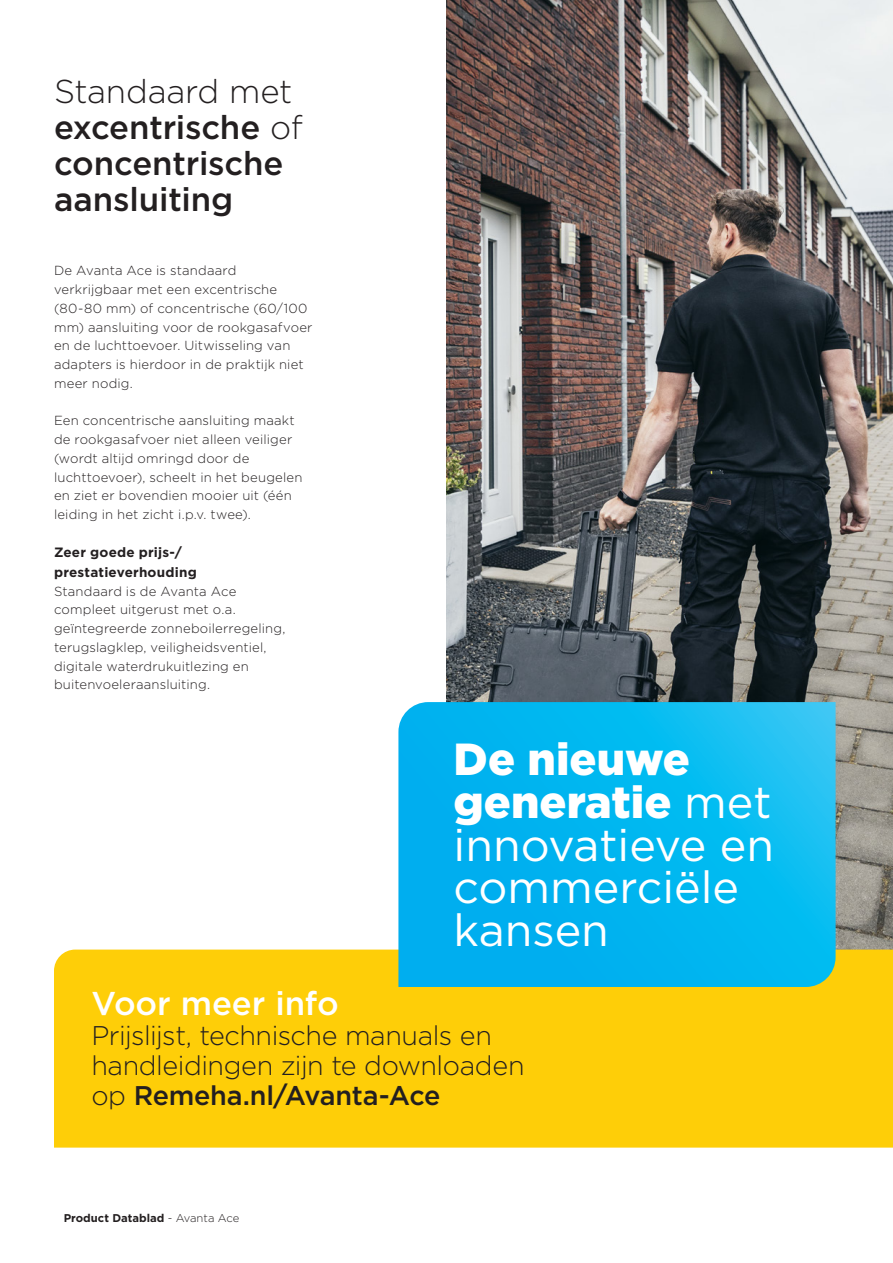
<style>
.page{position:relative;width:893px;height:1263px;background:#fff}
.page>*{position:absolute;margin:0;border:0;box-sizing:border-box;transform-origin:0 0}
.t1{font:44.85px/42.6px "Gotham";color:#fff}
.koppen_grijs{font:500 33px/36px "Gotham";letter-spacing:-.005em;color:#231f20}
.Kopregel_Serie{font:500 33px "Gotham";letter-spacing:-.005em;color:#fff}
.koppen_grijs-2{font:300 33px "Gotham";letter-spacing:-.005em;color:#231f20}
.BW_Body_copy_8_5pt{font:300 27px/30px "Gotham";letter-spacing:-.02em;color:#231f20}
.BW_Body_copy_8_5pt-2{font:500 27px "Gotham";letter-spacing:-.01em;color:#231f20}
.BW_Body_tussenkop_8{font:700 13.5px/19.5px "Gotham";letter-spacing:.015em;color:#231f20}
.BW_Body_tussenkop_8-2{font:300 13.2px/18.8px "Gotham";letter-spacing:.015em;color:#231f20}
.t2{font:700 11.25px "Gotham";color:#231f20}
.s1{font-weight:300}
.s2{font-weight:900}
</style>
<div class="page">
<img style="left:446px;top:0;width:447px;height:949px">
<div style="left:54px;top:949px;width:839px;height:198px;background:#fece08"></div>
<svg style="left:398px;top:702px;width:438px;height:285px;background:#06b6ef"></svg>
<p class="koppen_grijs-2" style="left:54px;top:70px;width:240px">Standaard met</p>
<p class="koppen_grijs" style="left:54px;top:109px;width:250px">excentrische <span class="s1">of </span>concentrische</p>
<p class="koppen_grijs" style="left:54px;top:181px;width:181px">aansluiting</p>
<p class="BW_Body_tussenkop_8-2" style="left:54px;top:261px;width:260px">De Avanta Ace is standaard verkrijgbaar met een excentrische (80-80 mm) of concentrische (60/100 mm) aansluiting voor de rookgasafvoer en de luchttoevoer. Uitwisseling van adapters is hierdoor in de praktijk niet meer nodig.</p>
<p class="BW_Body_tussenkop_8-2" style="left:54px;top:411px;width:250px">Een concentrische aansluiting maakt de rookgasafvoer niet alleen veiliger (wordt altijd omringd door de luchttoevoer), scheelt in het beugelen en ziet er bovendien mooier uit (één leiding in het zicht i.p.v. twee).</p>
<p class="BW_Body_tussenkop_8" style="left:54px;top:543px;width:144px">Zeer goede prijs-/ prestatieverhouding</p>
<p class="BW_Body_tussenkop_8-2" style="left:54px;top:581px;width:233px">Standaard is de Avanta Ace compleet uitgerust met o.a. geïntegreerde zonneboilerregeling, terugslagklep, veiligheidsventiel, digitale waterdrukuitlezing en buitenvoeleraansluiting.</p>
<p class="t1" style="left:454px;top:737px;width:322px"><span class="s2">De nieuwe generatie</span> met innovatieve en commerciële kansen</p>
<p class="Kopregel_Serie" style="left:91px;top:984px;width:249px">Voor meer info</p>
<p class="BW_Body_copy_8_5pt" style="left:91px;top:1019px;width:435px">Prijslijst, technische manuals en handleidingen zijn te downloaden</p>
<p class="BW_Body_copy_8_5pt-2" style="left:91px;top:1080px;width:350px"><span class="s1">op</span> Remeha.nl/Avanta-Ace</p>
<p class="t2" style="left:64px;top:1211px;width:177px">Product Datablad <span class="s1">- Avanta Ace</span></p>
</div>
